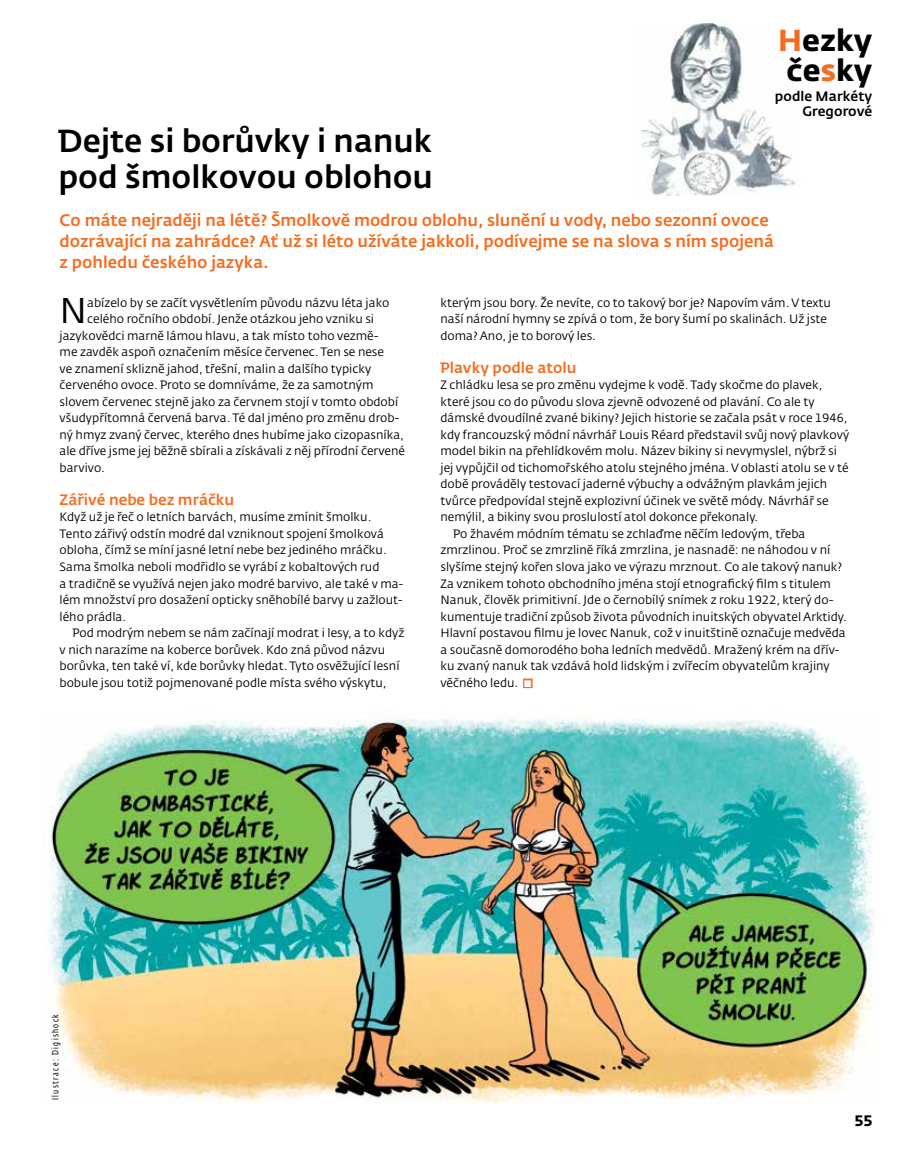
<style>
.page{position:relative;width:915px;height:1149px;background:#fff}
.page>*{position:absolute;margin:0;border:0;box-sizing:border-box;transform-origin:0 0}
.t1{font:35.4px "CD Fedra";color:#000}
.t2{font:500 31.5px/36px "CD Fedra";color:#000}
.t3{font:700 30px/30px "CD Fedra";color:#000}
.t4{font:500 16.5px/21px "CD Fedra";color:#f36e21}
.t5{font:500 15px "CD Fedra";color:#f36e21}
.t6{font:700 15px "CD Fedra";color:#000}
.t7{font:500 13.5px/15px "CD Fedra";letter-spacing:.005em;color:#000;text-align:right}
.t8{font:12px/16.5px "CD Fedra";color:#000}
.t9{font:9px "CD Fedra Cond Pro";letter-spacing:.15em;color:#000}
.s1{color:#f36e21}
.s2{color:#fff}
</style>
<div class="page">
<img style="left:41px;top:710px;width:832px;height:394px">
<img style="left:641px;top:24px;width:155px;height:171px">
<div style="left:523px;top:678px;width:9px;height:10px;border:3px solid #f36e21"></div>
<p class="t2" style="left:58px;top:123px;width:376px">Dejte si borůvky i nanuk pod šmolkovou oblohou</p>
<p class="t3" style="left:778px;top:26px;width:96px"><span class="s1">H</span>ezky če<span class="s1">s</span>ky</p>
<p class="t7" style="left:774px;top:89px;width:99px">podle Markéty<br>Gregorové</p>
<p class="t4" style="left:60px;top:210px;width:715px">Co máte nejraději na létě? Šmolkově modrou oblohu, slunění u vody, nebo sezonní ovoce dozrávající na zahrádce? Ať už si léto užíváte jakkoli, podívejme se na slova s ním spojená z pohledu českého jazyka.</p>
<p class="t1" style="left:60px;top:290px;width:29px">N</p>
<p class="t8" style="left:87px;top:294px;width:304px">abízelo by se začít vysvětlením původu názvu léta jako</p>
<p class="t8" style="left:87px;top:311px;width:288px">celého ročního období. Jenže otázkou jeho vzniku si</p>
<p class="t8" style="left:60px;top:327px;width:320px">jazykovědci marně lámou hlavu, a tak místo toho vezmě-</p>
<p class="t8" style="left:60px;top:344px;width:326px">me zavděk aspoň označením měsíce červenec. Ten se nese</p>
<p class="t8" style="left:60px;top:360px;width:313px">ve znamení sklizně jahod, třešní, malin a dalšího typicky</p>
<p class="t8" style="left:60px;top:377px;width:315px">červeného ovoce. Proto se domníváme, že za samotným</p>
<p class="t8" style="left:60px;top:393px;width:340px">slovem červenec stejně jako za červnem stojí v tomto období</p>
<p class="t8" style="left:60px;top:410px;width:341px">všudypřítomná červená barva. Té dal jméno pro změnu drob-</p>
<p class="t8" style="left:60px;top:426px;width:346px">ný hmyz zvaný červec, kterého dnes hubíme jako cizopasníka,</p>
<p class="t8" style="left:60px;top:443px;width:347px">ale dříve jsme jej běžně sbírali a získávali z něj přírodní červené</p>
<p class="t8" style="left:60px;top:459px;width:47px">barvivo.</p>
<p class="t5" style="left:60px;top:490px;width:176px">Zářivé nebe bez mráčku</p>
<p class="t8" style="left:60px;top:509px;width:313px">Když už je řeč o letních barvách, musíme zmínit šmolku.</p>
<p class="t8" style="left:60px;top:525px;width:326px">Tento zářivý odstín modré dal vzniknout spojení šmolková</p>
<p class="t8" style="left:60px;top:542px;width:328px">obloha, čímž se míní jasné letní nebe bez jediného mráčku.</p>
<p class="t8" style="left:60px;top:558px;width:321px">Sama šmolka neboli modřidlo se vyrábí z kobaltových rud</p>
<p class="t8" style="left:60px;top:575px;width:345px">a tradičně se využívá nejen jako modré barvivo, ale také v ma-</p>
<p class="t8" style="left:60px;top:591px;width:344px">lém množství pro dosažení opticky sněhobílé barvy u zažlout-</p>
<p class="t8" style="left:60px;top:608px;width:68px">lého prádla.</p>
<p class="t8" style="left:72px;top:624px;width:333px">Pod modrým nebem se nám začínají modrat i lesy, a to když</p>
<p class="t8" style="left:60px;top:641px;width:327px">v nich narazíme na koberce borůvek. Kdo zná původ názvu</p>
<p class="t8" style="left:60px;top:657px;width:341px">borůvka, ten také ví, kde borůvky hledat. Tyto osvěžující lesní</p>
<p class="t8" style="left:60px;top:674px;width:328px">bobule jsou totiž pojmenované podle místa svého výskytu,</p>
<p class="t8" style="left:440px;top:294px;width:392px">kterým jsou bory. Že nevíte, co to takový bor je? Napovím vám. Vtextu naší národní hymny se zpívá o tom, že bory šumí po skalinách. Už jste doma? Ano, je to borový les.</p>
<p class="t5" style="left:440px;top:358px;width:138px">Plavky podle atolu</p>
<p class="t8" style="left:440px;top:377px;width:383px">Z chládku lesa se pro změnu vydejme k vodě. Tady skočme do plavek,</p>
<p class="t8" style="left:440px;top:393px;width:375px">které jsou co do původu slova zjevně odvozené od plavání. Co ale ty</p>
<p class="t8" style="left:440px;top:410px;width:408px">dámské dvoudílné zvané bikiny? Jejich historie se začala psát v roce 1946,</p>
<p class="t8" style="left:440px;top:426px;width:410px">kdy francouzský módní návrhář Louis Réard představil svůj nový plavkový</p>
<p class="t8" style="left:440px;top:443px;width:398px">model bikin na přehlídkovém molu. Název bikiny si nevymyslel, nýbrž si</p>
<p class="t8" style="left:440px;top:459px;width:409px">jej vypůjčil od tichomořského atolu stejného jména. Voblasti atolu se v té</p>
<p class="t8" style="left:440px;top:476px;width:388px">době prováděly testovací jaderné výbuchy a odvážným plavkám jejich</p>
<p class="t8" style="left:440px;top:492px;width:389px">tvůrce předpovídal stejně explozivní účinek ve světě módy. Návrhář se</p>
<p class="t8" style="left:440px;top:509px;width:319px">nemýlil, a bikiny svou proslulostí atol dokonce překonaly.</p>
<p class="t8" style="left:453px;top:525px;width:353px">Po žhavém módním tématu se zchlaďme něčím ledovým, třeba</p>
<p class="t8" style="left:440px;top:542px;width:391px">zmrzlinou. Proč se zmrzlině říká zmrzlina, je nasnadě: ne náhodou v ní</p>
<p class="t8" style="left:440px;top:558px;width:403px">slyšíme stejný kořen slova jako ve výrazu mrznout. Co ale takový nanuk?</p>
<p class="t8" style="left:440px;top:575px;width:392px">Za vznikem tohoto obchodního jména stojí etnografický film s titulem</p>
<p class="t8" style="left:440px;top:591px;width:394px">Nanuk, člověk primitivní. Jde o černobílý snímek z roku 1922, který do-</p>
<p class="t8" style="left:440px;top:608px;width:408px">kumentuje tradiční způsob života původních inuitských obyvatel Arktidy.</p>
<p class="t8" style="left:440px;top:624px;width:406px">Hlavní postavou filmu je lovec Nanuk, což v inuitštině označuje medvěda</p>
<p class="t8" style="left:440px;top:641px;width:400px">a současně domorodého boha ledních medvědů. Mražený krém na dřív-</p>
<p class="t8" style="left:440px;top:657px;width:390px">ku zvaný nanuk tak vzdává hold lidským i zvířecím obyvatelům krajiny</p>
<p class="t8" style="left:440px;top:674px;width:93px">věčného ledu. <span class="s2">▪</span></p>
<p class="t9" style="left:50px;top:1099px;width:87px;rotate:-90deg">Ilustrace: Digishock</p>
<p class="t6" style="left:854px;top:1110px;width:19px">55</p>
</div>
